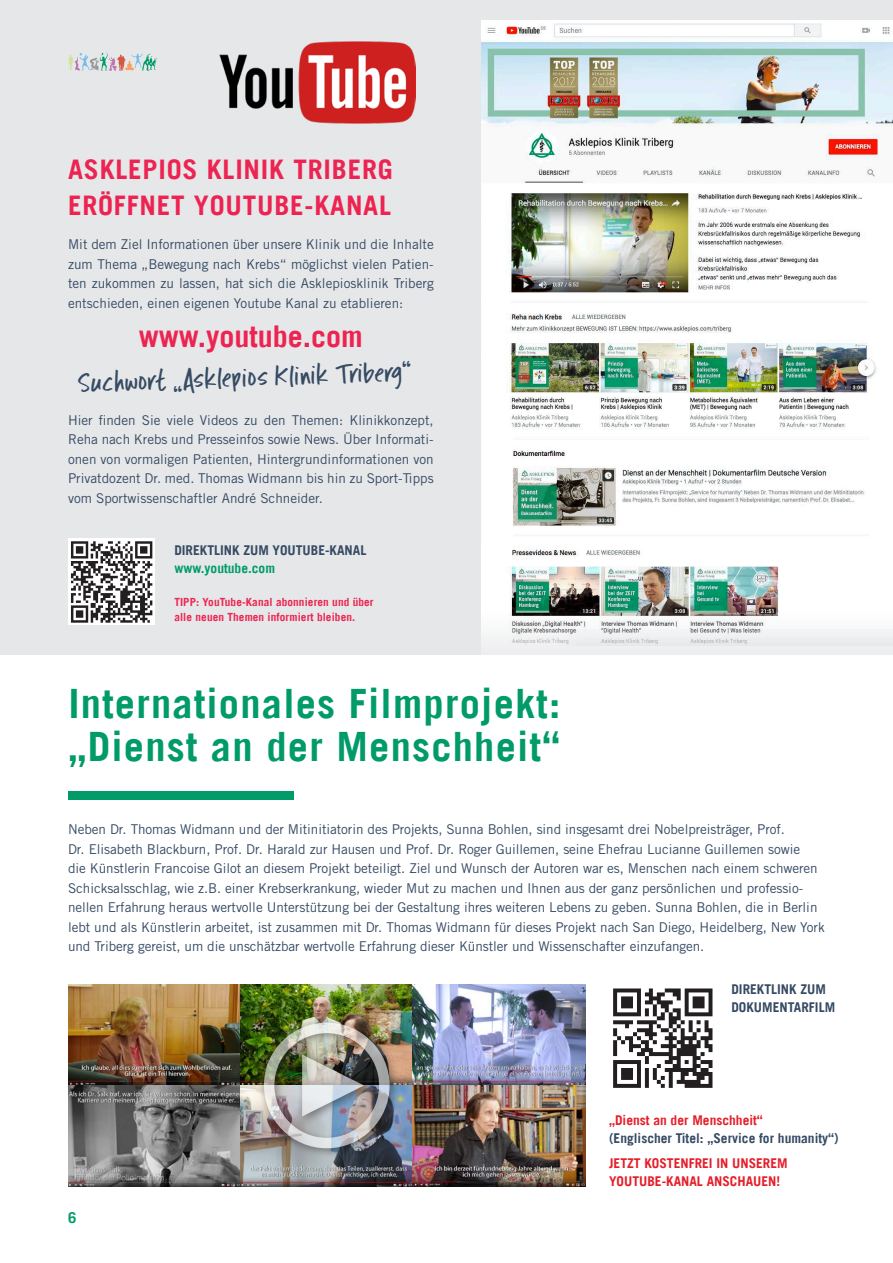
<style>
.page{position:relative;width:893px;height:1263px;background:#fff}
.page>*{position:absolute;margin:0;border:0;box-sizing:border-box;transform-origin:0 0}
.t1{font:700 40.5px "Trade Gothic LT Std";letter-spacing:.03em;color:#009b69}
.t2{font:700 30px "Trade Gothic LT Std";color:#ed2451}
.t3{font:700 27px "Trade Gothic LT Std";letter-spacing:.03em;color:#ed2451}
.t4{font:25.35px "Intruding Cat";color:#354a63}
.t5{font:700 15px "Trade Gothic LT Std";color:#009b69}
.t6{font:13.5px/19.5px "Trade Gothic LT Pro";letter-spacing:-.005em;color:#354a63;text-align:justify}
.t7{font:700 13.5px/18px "Trade Gothic LT Std";color:#354a63}
.t8{font:700 13.5px/18px "Trade Gothic LT Std";color:#e61e2a}
.t9{font:700 13.5px "Trade Gothic LT Std";color:#009b69}
.t10{font:700 11.25px/15px "Trade Gothic LT Std";letter-spacing:.01em;color:#ed2451}
</style>
<div class="page">
<div style="left:0;top:0;width:893px;height:655px;background:#e6e7e9"></div>
<div style="left:68px;top:791px;width:225px;height:9px;background:#009b69"></div>
<div style="left:68px;top:539px;width:87px;height:86px;background:#fff"></div>
<svg style="left:71px;top:541px;width:81px;height:82px"></svg>
<img style="left:481px;top:20px;width:412px;height:625px">
<svg style="left:613px;top:988px;width:99px;height:100px"></svg>
<img style="left:220px;top:41px;width:195px;height:82px">
<img style="left:68px;top:984px;width:517px;height:202px">
<div style="left:259px;top:1017px;width:142px;height:142px;background:#231f20;opacity:.75"></div>
<div style="left:264px;top:1023px;width:126px;height:125px;border:10px solid #fff;border-radius:50%"></div>
<img style="left:302px;top:1054px;width:62px;height:62px">
<svg style="left:68px;top:53px;width:89px;height:18px"></svg>
<p class="t3" style="left:68px;top:152px;width:326px">ASKLEPIOS KLINIK TRIBERG</p>
<p class="t3" style="left:68px;top:188px;width:325px">ERÖFFNET YOUTUBE-KANAL</p>
<p class="t6" style="left:68px;top:234px;width:367px">Mit dem Ziel Informationen über unsere Klinik und die Inhalte zum Thema „Bewegung nach Krebs“ möglichst vielen Patien&shy;ten zukommen zu lassen, hat sich die Asklepiosklinik Triberg entschieden, einen eigenen Youtube Kanal zu etablieren:</p>
<p class="t2" style="left:139px;top:317px;width:225px">www.youtube.com</p>
<p class="t4" style="left:77px;top:368px;width:91px;rotate:-2deg">Suchwort</p>
<p class="t4" style="left:183px;top:365px;width:231px;rotate:-2deg">Asklepios Klinik Triberg“</p>
<p class="t6" style="left:68px;top:410px;width:367px">Hier finden Sie viele Videos zu den Themen: Klinikkonzept, Reha nach Krebs und Presseinfos sowie News. Über Informati&shy;onen von vormaligen Patienten, Hintergrundinformationen von Privatdozent Dr. med. Thomas Widmann bis hin zu Sport-Tipps vom Sportwissenschaftler André Schneider.</p>
<p class="t7" style="left:174px;top:541px;width:194px">DIREKTLINK ZUM YOUTUBE-KANAL</p>
<p class="t9" style="left:174px;top:560px;width:102px">www.youtube.com</p>
<p class="t10" style="left:174px;top:594px;width:201px">TIPP: YouTube-Kanal abonnieren und über alle neuen Themen informiert bleiben.</p>
<p class="t1" style="left:68px;top:679px;width:493px">Internationales Filmprojekt:</p>
<p class="t1" style="left:68px;top:721px;width:493px">„Dienst an der Menschheit“</p>
<p class="t6" style="left:68px;top:819px;width:758px;text-align:left">Neben Dr. Thomas Widmann und der Mitinitiatorin des Projekts, Sunna Bohlen, sind insgesamt drei Nobelpreisträger, Prof.<br>Dr. Elisabeth Blackburn, Prof. Dr. Harald zur Hausen und Prof. Dr. Roger Guillemen, seine Ehefrau Lucianne Guillemen sowie<br>die Künstlerin Francoise Gilot an diesem Projekt beteiligt. Ziel und Wunsch der Autoren war es, Menschen nach einem schweren Schicksalsschlag, wie z.B. einer Krebserkrankung, wieder Mut zu machen und Ihnen aus der ganz persönlichen und professio&shy;nellen Erfahrung heraus wertvolle Unterstützung bei der Gestaltung ihres weiteren Lebens zu geben. Sunna Bohlen, die in Berlin lebt und als Künstlerin arbeitet, ist zusammen mit Dr. Thomas Widmann für dieses Projekt nach San Diego, Heidelberg, New York und Triberg gereist, um die unschätzbar wertvolle Erfahrung dieser Künstler und Wissenschafter einzufangen.</p>
<p class="t7" style="left:731px;top:980px;width:105px">DIREKTLINK ZUM<br>DOKUMENTARFILM</p>
<p class="t5" style="left:68px;top:1208px;width:10px">6</p>
<p class="t8" style="left:609px;top:1111px;width:155px">„Dienst an der Menschheit“</p>
<p class="t7" style="left:609px;top:1129px;width:231px">(Englischer Titel: „Service for humanity“)</p>
<p class="t8" style="left:609px;top:1154px;width:180px">JETZT KOSTENFREI IN UNSEREM<br>YOUTUBE-KANAL ANSCHAUEN!</p>
</div>
